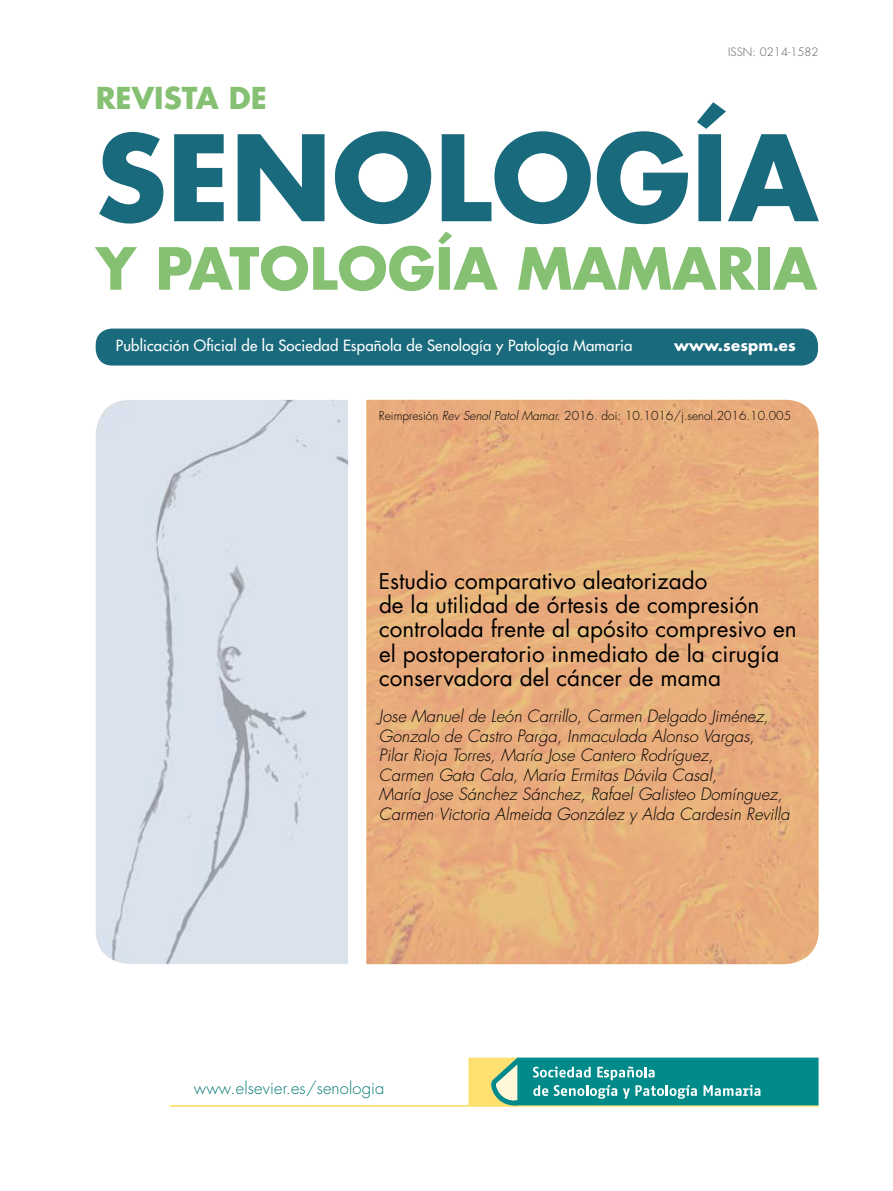
<style>
.page{position:relative;width:893px;height:1191px;background:#fff}
.page>*{position:absolute;margin:0;border:0;box-sizing:border-box;transform-origin:0 0}
.t1{font:700 115.35px "Futura Std";color:#1a6a7d}
.t2{font:700 56.55px "Futura Std";color:#86c173}
.t3{font:700 29.4px "Futura Std";color:#86c173}
.t4{font:22.5px/24px "Futura Std";color:#000}
.t5{font:italic 300 16.5px/19.5px "Futura Std";color:#000}
.t6{font:300 16.5px "Futura Std";letter-spacing:.01em;color:#007873}
.t7{font:500 15px "Futura Std";letter-spacing:.01em;color:#fff}
.t8{font:700 15px "Futura Std";letter-spacing:.01em;color:#fff}
.t9{font:300 12px "Futura Std";color:#000}
.t10{font:300 11.25px "Futura Std";letter-spacing:.01em;color:#575756}
.s1{font-style:italic}
.s2{font-size:21px}
</style>
<div class="page">
<img style="left:366px;top:400px;width:453px;height:564px">
<div style="left:96px;top:328px;width:722px;height:37px;background:#1a6a7d;border-radius:17px"></div>
<div style="left:96px;top:400px;width:252px;height:564px;background:#dae2ec"></div>
<hr style="left:170px;top:1105px;width:649px;height:1px;background:#ffe071">
<svg style="left:468px;top:1057px;width:351px;height:48px;background:#37a095"></svg>
<p class="t10" style="left:728px;top:45px;width:92px">ISSN: 0214-1582</p>
<h3 class="t3" style="left:96px;top:79px;width:173px">REVISTA DE</h3>
<h1 class="t1" style="left:96px;top:101px;width:724px">SENOLOGÍA</h1>
<h2 class="t2" style="left:96px;top:231px;width:723px">Y PATOLOGÍA MAMARIA</h2>
<p class="t7" style="left:116px;top:336px;width:518px">Publicación Oficial de la Sociedad Española de Senología y Patología Mamaria</p>
<p class="t8" style="left:674px;top:336px;width:123px">www.sespm.es</p>
<p class="t9" style="left:379px;top:409px;width:414px">Reimpresión <span class="s1">Rev Senol Patol Mamar.</span> 2016. doi: 10.1016/j.senol.2016.10.005</p>
<h3 class="t4" style="left:379px;top:569px;width:419px"><span class="s2">E</span>studio comparativo aleatorizado<br>de la utilidad de órtesis de compresión controlada frente al apósito compresivo en el postoperatorio inmediato de la cirugía conservadora del cáncer de mama</h3>
<p class="t5" style="left:379px;top:706px;width:412px">Jose Manuel de León Carrillo, Carmen Delgado Jiménez, Gonzalo de Castro Parga, Inmaculada Alonso Vargas,<br>Pilar Rioja Torres, María Jose Cantero Rodríguez,<br>Carmen Gata Cala, María Ermitas Dávila Casal,<br>María Jose Sánchez Sánchez, Rafael Galisteo Domínguez, Carmen Victoria Almeida González y Alda Cardesin Revilla</p>
<p class="t6" style="left:194px;top:1078px;width:192px">www.elsevier.es/senologia</p>
</div>
